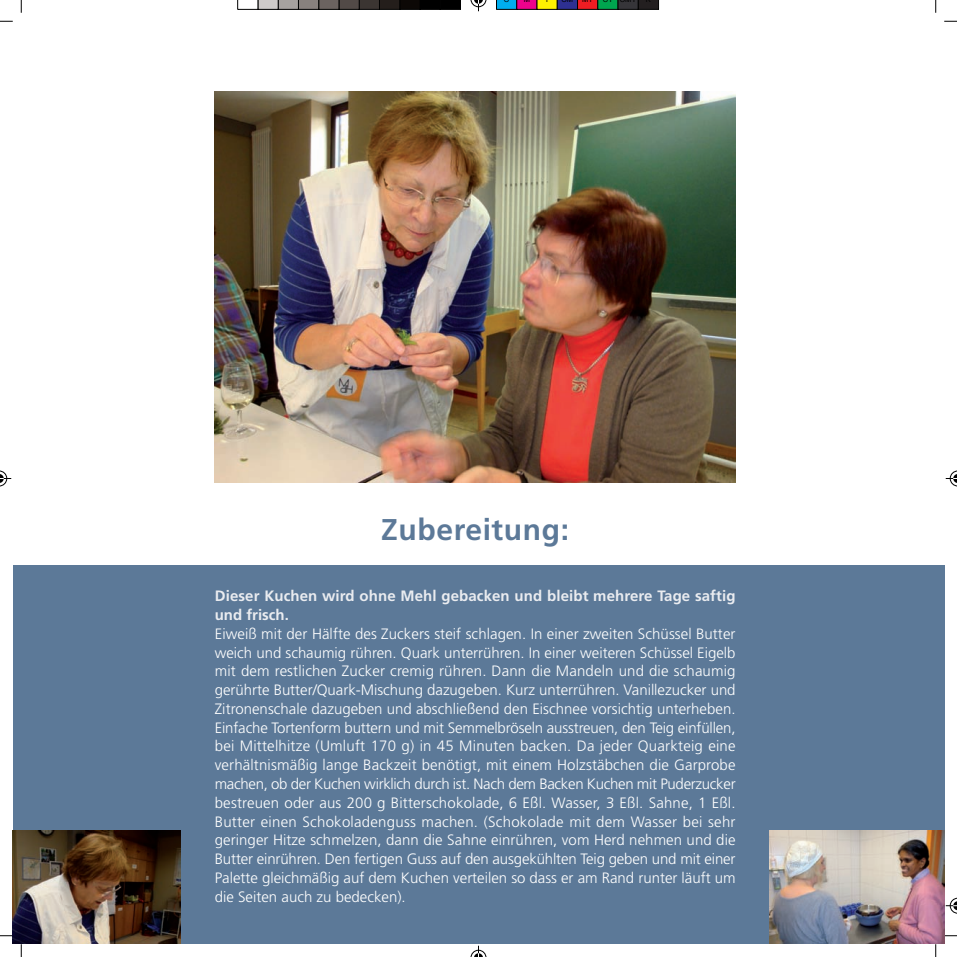
<style>
.page{position:relative;width:957px;height:957px;background:#fff}
.page>*{position:absolute;margin:0;border:0;box-sizing:border-box;transform-origin:0 0}
.t1{font:700 30px "Frutiger";letter-spacing:.02em;color:#5c7998}
.t2{font:300 15px/18.8px "Frutiger";color:#fff;text-align:justify}
.t3{font:700 15px/18.8px "Frutiger";letter-spacing:.005em;color:#eaecf0}
</style>
<div class="page">
<svg style="left:0;top:935px;width:13px;height:1px"></svg>
<svg style="left:21px;top:944px;width:1px;height:13px"></svg>
<svg style="left:0;top:21px;width:13px;height:1px"></svg>
<svg style="left:21px;top:0;width:1px;height:13px"></svg>
<svg style="left:944px;top:21px;width:13px;height:1px"></svg>
<svg style="left:935px;top:0;width:1px;height:13px"></svg>
<svg style="left:944px;top:935px;width:13px;height:1px"></svg>
<svg style="left:935px;top:944px;width:1px;height:13px"></svg>
<svg style="left:470px;top:945px;width:17px;height:12px"></svg>
<svg style="left:0;top:470px;width:11px;height:17px"></svg>
<svg style="left:945px;top:470px;width:12px;height:17px"></svg>
<svg style="left:945px;top:897px;width:12px;height:17px"></svg>
<svg style="left:237px;top:0;width:250px;height:11px"></svg>
<svg style="left:496px;top:0;width:163px;height:10px;background:#5b4f4d"></svg>
<div style="left:13px;top:565px;width:931px;height:379px;background:#5c7998"></div>
<img style="left:13px;top:830px;width:168px;height:113px">
<img style="left:770px;top:830px;width:174px;height:113px">
<img style="left:214px;top:91px;width:521px;height:391px">
<h1 class="t1" style="left:381px;top:517px;width:189px">Zubereitung:</h1>
<p class="t3" style="left:215px;top:588px;width:522px">Dieser Kuchen wird ohne Mehl gebacken und bleibt mehrere Tage saftig und frisch.</p>
<p class="t2" style="left:215px;top:625px;width:522px">Eiweiß mit der Hälfte des Zuckers steif schlagen. In einer zweiten Schüssel Butter weich und schaumig rühren. Quark unterrühren. In einer weiteren Schüssel Eigelb mit dem restlichen Zucker cremig rühren. Dann die Mandeln und die schaumig gerührte Butter/Quark-Mischung dazugeben. Kurz unterrühren. Vanillezucker und Zitronenschale dazugeben und abschließend den Eischnee vorsichtig unterheben.<br>Einfache Tortenform buttern und mit Semmelbröseln ausstreuen, den Teig einfüllen, bei Mittelhitze (Umluft 170 g) in 45 Minuten backen. Da jeder Quarkteig eine verhältnismäßig lange Backzeit benötigt, mit einem Holzstäbchen die Garprobe machen, ob der Kuchen wirklich durch ist. Nach dem Backen Kuchen mit Puderzucker bestreuen oder aus 200 g Bitterschokolade, 6 Eßl. Wasser, 3 Eßl. Sahne, 1 Eßl.<br>Butter einen Schokoladenguss machen. (Schokolade mit dem Wasser bei sehr geringer Hitze schmelzen, dann die Sahne einrühren, vom Herd nehmen und die Butter einrühren. Den fertigen Guss auf den ausgekühlten Teig geben und mit einer Palette gleichmäßig auf dem Kuchen verteilen so dass er am Rand runter läuft um die Seiten auch zu bedecken).</p>
</div>
